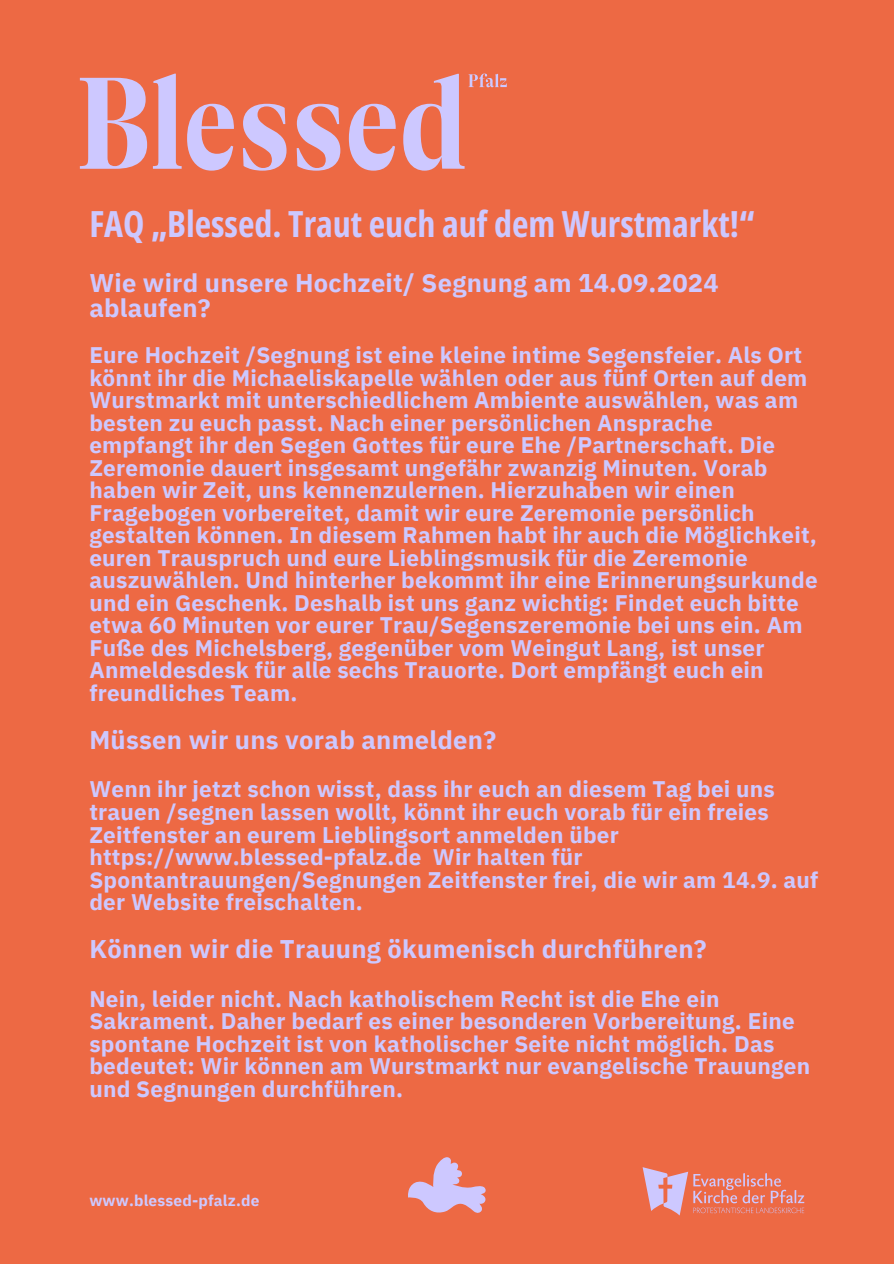
<style>
.page{position:relative;width:894px;height:1264px;background:#fff}
.page>*{position:absolute;margin:0;border:0;box-sizing:border-box;transform-origin:0 0}
.t1{font:700 36px "Open Sans Condensed";color:#cdc8ff}
.t2{font:700 25.5px/24.8px "IBM Plex Sans";letter-spacing:.01em;color:#cdc8ff}
.t3{font:700 22.5px/22.5px "IBM Plex Sans";letter-spacing:.01em;color:#cdc8ff}
.t4{font:700 15.6px "IBM Plex Sans";letter-spacing:.01em;color:#cdc8ff}
</style>
<div class="page">
<div style="left:0;top:0;width:893px;height:1263px;background:#ed6944"></div>
<svg style="left:80px;top:74px;width:426px;height:97px"></svg>
<svg style="left:642px;top:1167px;width:162px;height:48px"></svg>
<svg style="left:408px;top:1157px;width:77px;height:55px"></svg>
<p class="t1" style="left:89px;top:198px;width:667px">FAQ „Blessed. Traut euch auf dem Wurstmarkt!“</p>
<h1 class="t2" style="left:89px;top:270px;width:630px">Wie wird unsere Hochzeit/ Segnung am 14.09.2024 ablaufen?</h1>
<h2 class="t3" style="left:89px;top:343px;width:729px">Eure Hochzeit /Segnung ist eine kleine intime Segensfeier. Als Ort könnt ihr die Michaeliskapelle wählen oder aus fünf Orten auf dem Wurstmarkt mit unterschiedlichem Ambiente auswählen, was am besten zu euch passt. Nach einer persönlichen Ansprache empfangt ihr den Segen Gottes für eure Ehe /Partnerschaft. Die Zeremonie dauert insgesamt ungefähr zwanzig Minuten. Vorab haben wir Zeit, uns kennenzulernen. Hierzuhaben wir einen Fragebogen vorbereitet, damit wir eure Zeremonie persönlich gestalten können. In diesem Rahmen habt ihr auch die Möglichkeit, euren Trauspruch und eure Lieblingsmusik für die Zeremonie auszuwählen. Und hinterher bekommt ihr eine Erinnerungsurkunde und ein Geschenk. Deshalb ist uns ganz wichtig: Findet euch bitte etwa 60 Minuten vor eurer Trau/Segenszeremonie bei uns ein. Am Fuße des Michelsberg, gegenüber vom Weingut Lang, ist unser Anmeldesdesk für alle sechs Trauorte. Dort empfängt euch ein freundliches Team.</h2>
<h3 class="t2" style="left:89px;top:727px;width:408px">Müssen wir uns vorab anmelden?</h3>
<h2 class="t3" style="left:89px;top:777px;width:730px">Wenn ihr jetzt schon wisst, dass ihr euch an diesem Tag bei uns trauen /segnen lassen wollt, könnt ihr euch vorab für ein freies Zeitfenster an eurem Lieblingsort anmelden über https://www.blessed-pfalz.de Wir halten für Spontantrauungen/Segnungen Zeitfenster frei, die wir am 14.9. auf der Website freischalten.</h2>
<h3 class="t2" style="left:89px;top:936px;width:618px">Können wir die Trauung ökumenisch durchführen?</h3>
<h2 class="t3" style="left:89px;top:987px;width:722px">Nein, leider nicht. Nach katholischem Recht ist die Ehe ein Sakrament. Daher bedarf es einer besonderen Vorbereitung. Eine spontane Hochzeit ist von katholischer Seite nicht möglich. Das bedeutet: Wir können am Wurstmarkt nur evangelische Trauungen und Segnungen durchführen.</h2>
<h3 class="t4" style="left:89px;top:1190px;width:171px">www.blessed-pfalz.de</h3>
</div>
